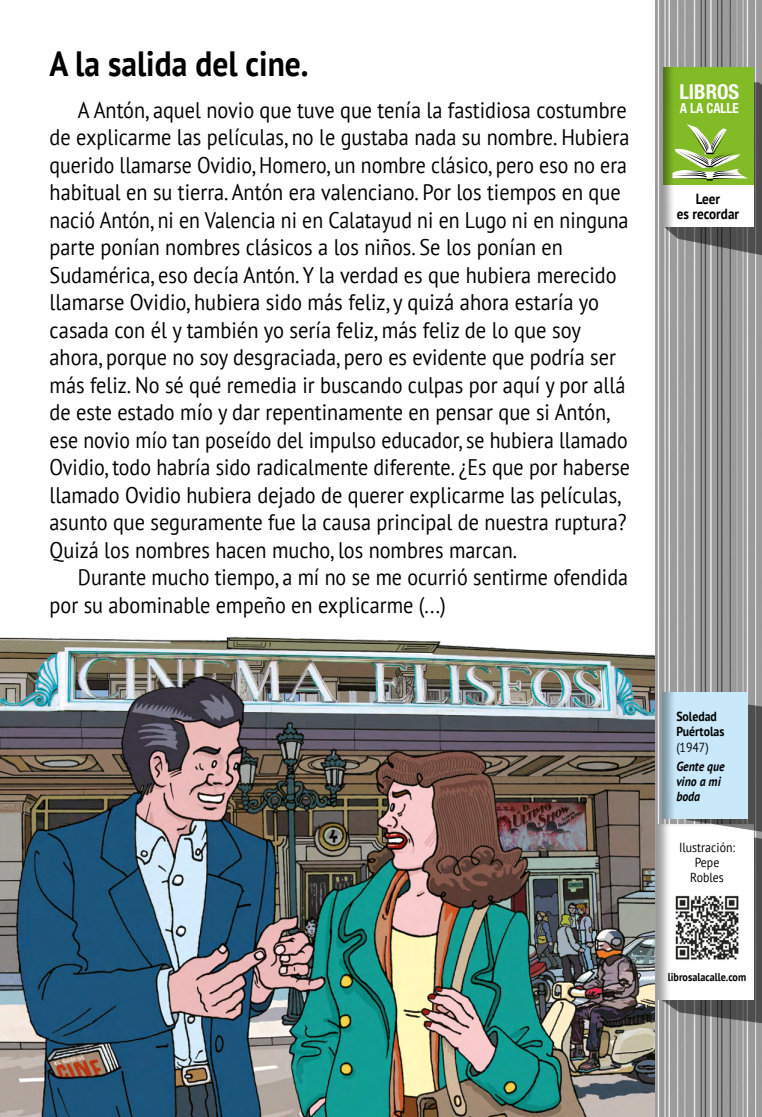
<style>
.page{position:relative;width:762px;height:1117px;background:#fff}
.page>*{position:absolute;margin:0;border:0;box-sizing:border-box;transform-origin:0 0}
.t1{font:700 35px "PT Sans";color:#000;scale:.9 1}
.t2{font:22.5px/27.5px "PT Sans";color:#000;scale:.9 1}
.t3{font:22.5px/27.5px "PT Sans";color:#000;scale:.89 1}
.t4{font:700 condensed 20.62px "Helvetica Neue";color:#fff}
.t5{font:700 14.62px/14.6px "PT Sans";color:#000;text-align:center;scale:.9 1}
.t6{font:700 condensed 14px "Helvetica Neue";color:#fff;scale:.93 1}
.t7{font:13.12px/15px "PT Sans";color:#000;text-align:center;scale:.9 1}
.t8{font:italic 700 13.12px/15px "PT Sans";color:#000;scale:.9 1}
.t9{font:700 13.12px/15px "PT Sans";color:#000;scale:.9 1}
.t10{font:700 11.25px "PT Sans";color:#000;scale:.9 1}
</style>
<div class="page">
<img style="left:0;top:608px;width:656px;height:508px">
<img style="left:656px;top:0;width:106px;height:1116px">
<svg style="left:664px;top:82px;width:98px;height:175px;background:#696b67"></svg>
<div style="left:662px;top:67px;width:91px;height:160px;background:#000;opacity:.4"></div>
<div style="left:657px;top:824px;width:96px;height:175px;background:#a2a2a2"></div>
<svg style="left:659px;top:703px;width:103px;height:321px;background:#bababa"></svg>
<div style="left:663px;top:692px;width:85px;height:126px;background:#000;opacity:.4"></div>
<h1 class="t1" style="left:50px;top:40px;width:289px">A la salida del cine.</h1>
<p class="t2" style="left:50px;top:95px;width:646px;text-indent:28px">A Antón, aquel novio que tuve que tenía la fastidiosa costumbre de explicarme las películas, no le gustaba nada su nombre. Hubiera querido llamarse Ovidio, Homero, un nombre clásico, pero eso no era habitual en su tierra. Antón era valenciano. Por los tiempos en que nació Antón, ni en Valencia ni en Calatayud ni en Lugo ni en ninguna parte ponían nombres clásicos a los niños. Se los ponían en Sudamérica, eso decía Antón. Y la verdad es que hubiera merecido llamarse Ovidio, hubiera sido más feliz, y quizá ahora estaría yo casada con él y también yo sería feliz, más feliz de lo que soy ahora, porque no soy desgraciada, pero es evidente que podría ser más feliz. No sé qué remedia ir buscando culpas por aquí y por allá de este estado mío y dar repentinamente en pensar que si Antón, ese novio mío tan poseído del impulso educador, se hubiera llamado Ovidio, todo habría sido radicalmente diferente. ¿Es que por haberse llamado Ovidio hubiera dejado de querer explicarme las películas, asunto que seguramente fue la causa principal de nuestra ruptura?<br>Quizá los nombres hacen mucho, los nombres marcan.</p>
<p class="t3" style="left:50px;top:563px;width:651px;text-indent:28px">Durante mucho tiempo, a mí no se me ocurrió sentirme ofendida por su abominable empeño en explicarme (...)</p>
<p class="t4" style="left:679px;top:79px;width:61px">LIBROS</p>
<p class="t6" style="left:680px;top:99px;width:65px">A LA CALLE</p>
<p class="t5" style="left:677px;top:191px;width:71px">Leer<br>es recordar</p>
<p class="t9" style="left:676px;top:708px;width:55px">Soledad<br>Puértolas</p>
<p class="t7" style="left:676px;top:739px;width:37px">(1947)</p>
<p class="t8" style="left:676px;top:758px;width:55px">Gente que vino a mi boda</p>
<p class="t7" style="left:679px;top:839px;width:64px">Ilustración:<br>Pepe<br>Robles</p>
<p class="t10" style="left:668px;top:969px;width:88px">librosalacalle.com</p>
</div>
